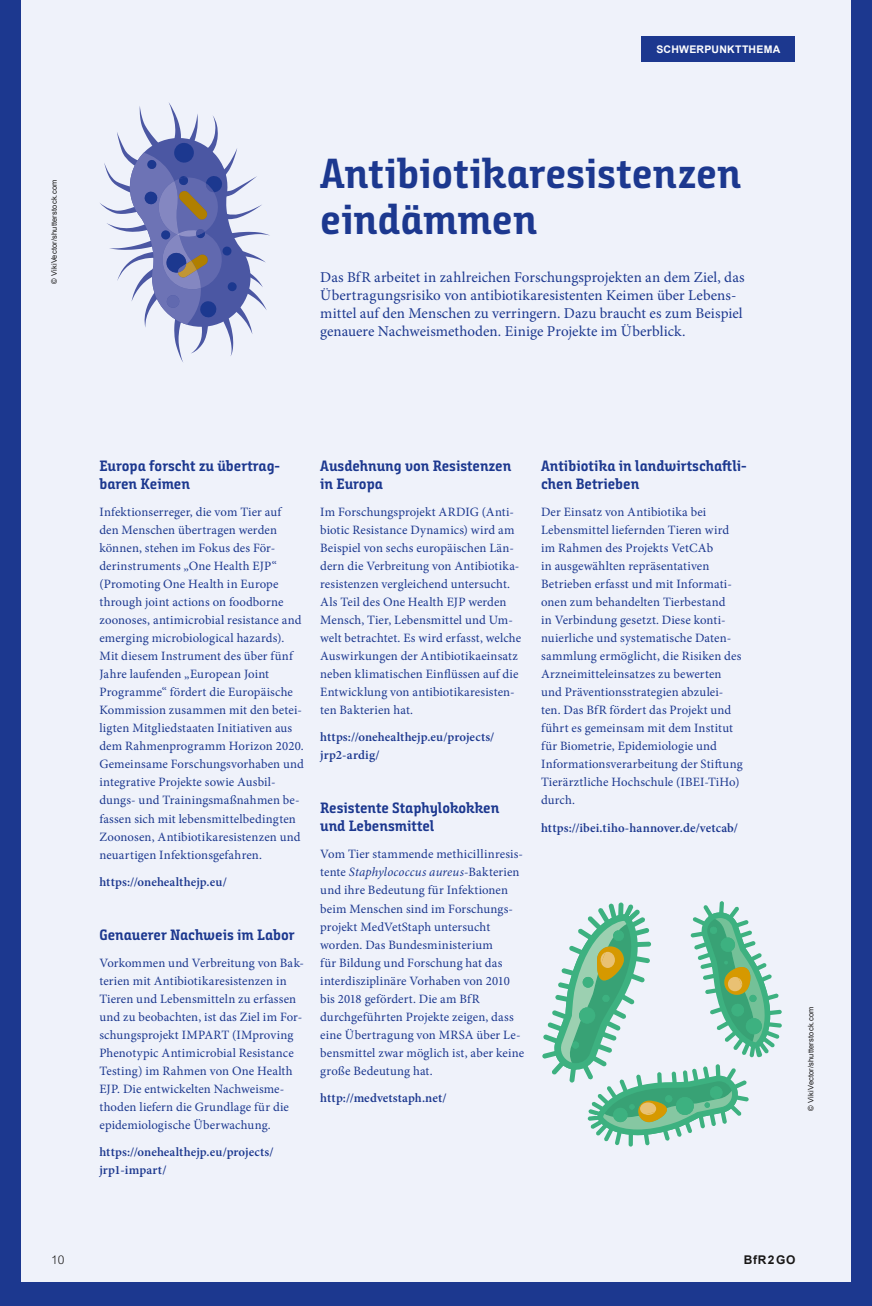
<style>
.page{position:relative;width:872px;height:1306px;background:#fff}
.page>*{position:absolute;margin:0;border:0;box-sizing:border-box;transform-origin:0 0}
.t1{font:42px/46.5px "Bunday Slab Bold Up";color:#1c388f}
.t2{font:15px/18px "Minion Pro";color:#1c388f}
.t3{font:15px/18px "Bunday Slab Bold Up";color:#1c388f}
.t4{font:12.75px/18px "Minion Pro";letter-spacing:.01em;color:#1c388f}
.t5{font:600 12.75px/18px "Minion Pro";letter-spacing:.005em;color:#1c388f}
.t6{font:700 12px "Arial";color:#181716}
.t7{font:300 12px "Arial";color:#181716}
.t8{font:700 10.5px "Arial";letter-spacing:.025em;color:#fff}
.t9{font:7.5px "Arial";letter-spacing:.025em;color:#181716}
.s1{font-style:italic}
</style>
<div class="page">
<div style="left:0;top:0;width:872px;height:1305px;background:#1c388f"></div>
<div style="left:21px;top:0;width:829px;height:1281px;background:#eff2fa"></div>
<svg style="left:542px;top:901px;width:240px;height:245px"></svg>
<svg style="left:100px;top:102px;width:170px;height:260px"></svg>
<div style="left:641px;top:37px;width:154px;height:25px;background:#1c388f"></div>
<p class="t9" style="left:49px;top:284px;width:106px;rotate:-90deg">© VikiVector/shutterstock.com</p>
<p class="t8" style="left:656px;top:43px;width:125px">SCHWERPUNKTTHEMA</p>
<h1 class="t1" style="left:320px;top:150px;width:422px">Antibiotikaresistenzen eindämmen</h1>
<p class="t2" style="left:320px;top:268px;width:426px">Das BfR arbeitet in zahlreichen Forschungsprojekten an dem Ziel, das Übertragungsrisiko von antibiotikaresistenten Keimen über Lebens&shy;mittel auf den Menschen zu verringern. Dazu braucht es zum Beispiel genauere Nachweismethoden. Einige Projekte im Überblick.</p>
<p class="t3" style="left:99px;top:457px;width:182px">Europa forscht zu übertrag&shy;baren Keimen</p>
<p class="t4" style="left:99px;top:503px;width:206px">Infektionserreger, die vom Tier auf<br>den Menschen übertragen werden können, stehen im Fokus des För&shy;derinstruments „One Health EJP“ (Promoting One Health in Europe through joint actions on foodborne zoonoses, antimicrobial resistance and emerging microbiological hazards).<br>Mit diesem Instrument des über fünf Jahre laufenden „European Joint Programme“ fördert die Europäische Kommission zusammen mit den betei&shy;ligten Mitgliedstaaten Initiativen aus dem Rahmenprogramm Horizon 2020.<br>Gemeinsame Forschungsvorhaben und integrative Projekte sowie Ausbil&shy;dungs- und Trainingsmaßnahmen be&shy;fassen sich mit lebensmittelbedingten Zoonosen, Antibiotikaresistenzen und neuartigen Infektionsgefahren.</p>
<p class="t5" style="left:99px;top:872px;width:129px">https://onehealthejp.eu/</p>
<p class="t3" style="left:99px;top:925px;width:197px">Genauerer Nachweis im Labor</p>
<p class="t4" style="left:99px;top:953px;width:206px">Vorkommen und Verbreitung von Bak&shy;terien mit Antibiotikaresistenzen in Tieren und Lebensmitteln zu erfassen und zu beobachten, ist das Ziel im For&shy;schungsprojekt IMPART (IMproving Phenotypic Antimicrobial Resistance Testing) im Rahmen von One Health EJP. Die entwickelten Nachweisme&shy;thoden liefern die Grundlage für die epidemiologische Überwachung.</p>
<p class="t5" style="left:99px;top:1142px;width:176px">https://onehealthejp.eu/projects/ jrp1-impart/</p>
<p class="t3" style="left:320px;top:457px;width:192px">Ausdehnung von Resistenzen in Europa</p>
<p class="t4" style="left:320px;top:503px;width:202px">Im Forschungsprojekt ARDIG (Anti&shy;biotic Resistance Dynamics) wird am Beispiel von sechs europäischen Län&shy;dern die Verbreitung von Antibiotika&shy;resistenzen vergleichend untersucht.<br>Als Teil des One Health EJP werden Mensch, Tier, Lebensmittel und Um&shy;welt betrachtet. Es wird erfasst, welche Auswirkungen der Antibiotikaeinsatz neben klimatischen Einflüssen auf die Entwicklung von antibiotikaresisten&shy;ten Bakterien hat.</p>
<p class="t5" style="left:320px;top:728px;width:176px">https://onehealthejp.eu/projects/ jrp2-ardig/</p>
<p class="t3" style="left:320px;top:799px;width:180px">Resistente Staphylokokken und Lebensmittel</p>
<p class="t4" style="left:320px;top:845px;width:205px">Vom Tier stammende methicillinresis&shy;tente <span class="s1">Staphylococcus aureus</span>-Bakterien und ihre Bedeutung für Infektionen beim Menschen sind im Forschungs&shy;projekt MedVetStaph untersucht worden. Das Bundesministerium<br>für Bildung und Forschung hat das interdisziplinäre Vorhaben von 2010 bis 2018 gefördert. Die am BfR durchgeführten Projekte zeigen, dass eine Übertragung von MRSA über Le&shy;bensmittel zwar möglich ist, aber keine große Bedeutung hat.</p>
<p class="t5" style="left:320px;top:1088px;width:128px">http://medvetstaph.net/</p>
<p class="t3" style="left:541px;top:457px;width:207px">Antibiotika in landwirtschaftli&shy;chen Betrieben</p>
<p class="t4" style="left:541px;top:503px;width:203px">Der Einsatz von Antibiotika bei Lebensmittel liefernden Tieren wird im Rahmen des Projekts VetCAb<br>in ausgewählten repräsentativen Betrieben erfasst und mit Informati&shy;onen zum behandelten Tierbestand<br>in Verbindung gesetzt. Diese konti&shy;nuierliche und systematische Daten&shy;sammlung ermöglicht, die Risiken des Arzneimitteleinsatzes zu bewerten und Präventionsstrategien abzulei&shy;ten. Das BfR fördert das Projekt und führt es gemeinsam mit dem Institut für Biometrie, Epidemiologie und Informationsverarbeitung der Stiftung Tierärztliche Hochschule (IBEI-TiHo) durch.</p>
<p class="t5" style="left:541px;top:818px;width:198px">https://ibei.tiho-hannover.de/vetcab/</p>
<p class="t9" style="left:806px;top:1110px;width:106px;rotate:-90deg">© VikiVector/shutterstock.com</p>
<p class="t7" style="left:51px;top:1252px;width:15px">10</p>
<p class="t6" style="left:744px;top:1251px;width:53px">BfR 2 GO</p>
</div>
